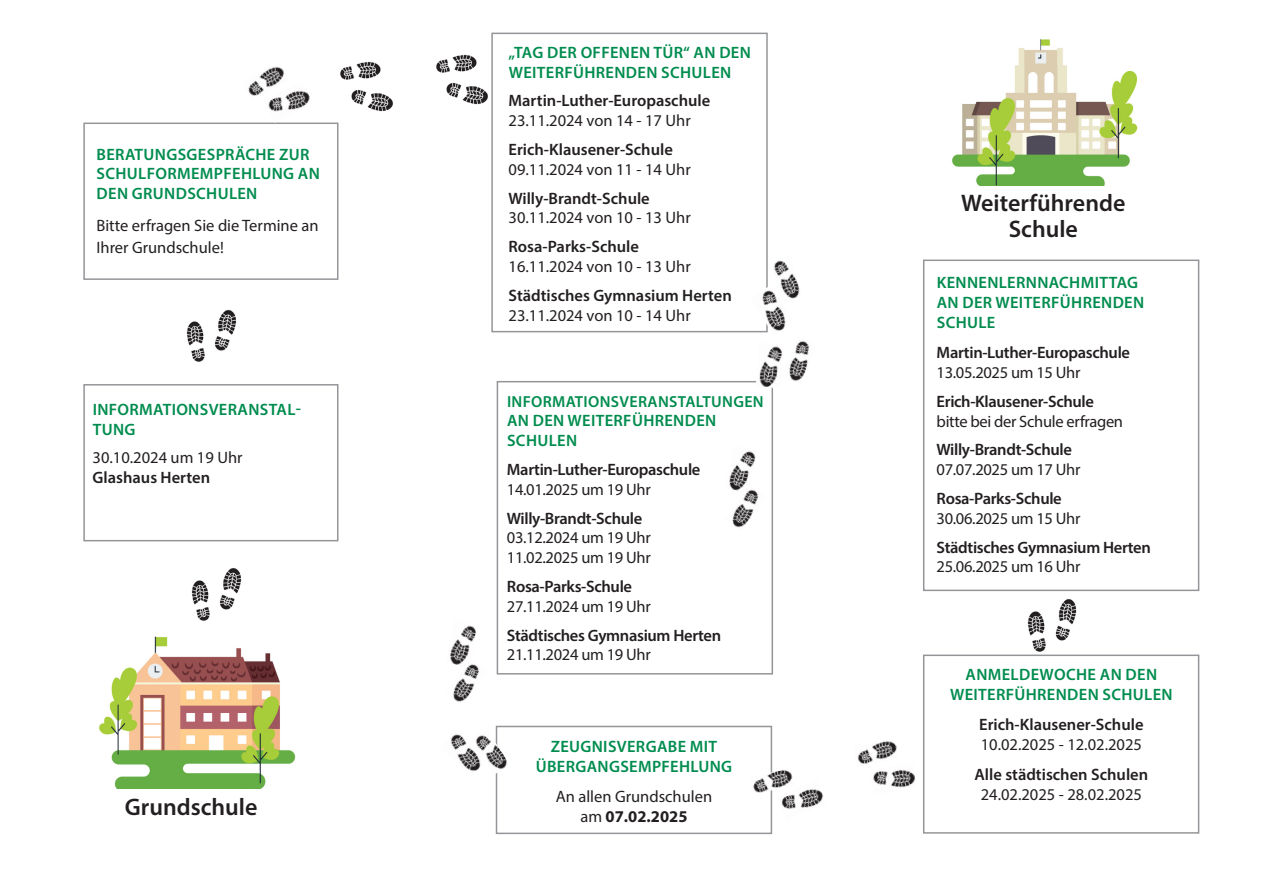
<style>
.page{position:relative;width:1263px;height:893px;background:#fff}
.page>*{position:absolute;margin:0;border:0;box-sizing:border-box;transform-origin:0 0}
.t1{font:600 24px/25.5px "Myriad Pro";color:#231f20;text-align:center}
.t2{font:600 16.5px "Myriad Pro";letter-spacing:-.02em;color:#231f20}
.t3{font:600 16.5px/19.8px "Myriad Pro";letter-spacing:.02em;color:#008c4e}
.t4{font:16.5px/21.6px "Myriad Pro";color:#231f20}
.t5{font:16.5px/19.8px "Myriad Pro";letter-spacing:-.02em;color:#231f20}
.t6{font:600 16.5px "Myriad Pro";color:#231f20}
.t7{font:600 16.05px "Myriad Pro";letter-spacing:.02em;color:#008c4e}
.s1{font-weight:700}
</style>
<div class="page">
<img style="left:952px;top:39px;width:186px;height:146px">
<div style="left:491px;top:33px;width:277px;height:299px;border:2px solid #939598"></div>
<img style="left:99px;top:636px;width:197px;height:153px">
<div style="left:83px;top:123px;width:255px;height:157px;border:2px solid #939598"></div>
<div style="left:496px;top:726px;width:276px;height:108px;border:2px solid #939598"></div>
<div style="left:923px;top:655px;width:276px;height:179px;border:2px solid #939598"></div>
<div style="left:923px;top:260px;width:276px;height:331px;border:2px solid #939598"></div>
<div style="left:497px;top:381px;width:276px;height:293px;border:2px solid #939598"></div>
<img style="left:219px;top:568px;width:23px;height:42px">
<img style="left:191px;top:580px;width:19px;height:41px">
<img style="left:214px;top:310px;width:23px;height:41px">
<img style="left:186px;top:321px;width:19px;height:41px">
<img style="left:263px;top:90px;width:50px;height:33px">
<img style="left:248px;top:67px;width:41px;height:33px">
<img style="left:351px;top:89px;width:42px;height:23px">
<img style="left:340px;top:61px;width:41px;height:19px">
<img style="left:446px;top:82px;width:42px;height:23px">
<img style="left:436px;top:54px;width:41px;height:19px">
<img style="left:450px;top:625px;width:26px;height:34px">
<img style="left:450px;top:659px;width:29px;height:43px">
<img style="left:789px;top:341px;width:21px;height:40px">
<img style="left:451px;top:734px;width:20px;height:37px">
<img style="left:1055px;top:599px;width:22px;height:42px">
<img style="left:1027px;top:611px;width:19px;height:41px">
<img style="left:774px;top:260px;width:26px;height:38px">
<img style="left:729px;top:451px;width:27px;height:33px">
<img style="left:729px;top:484px;width:30px;height:44px">
<img style="left:781px;top:789px;width:43px;height:20px">
<img style="left:873px;top:770px;width:42px;height:18px">
<img style="left:857px;top:741px;width:40px;height:23px">
<img style="left:471px;top:729px;width:36px;height:45px">
<img style="left:756px;top:346px;width:27px;height:42px">
<img style="left:750px;top:285px;width:44px;height:48px">
<img style="left:753px;top:768px;width:42px;height:26px">
<div style="left:83px;top:384px;width:255px;height:157px;border:2px solid #939598"></div>
<p class="t3" style="left:97px;top:144px;width:225px">Beratungsgespräche zur<br>Schulformempfehlung an den Grundschulen</p>
<p class="t4" style="left:96px;top:214px;width:224px">Bitte erfragen Sie die Termine an<br>Ihrer Grundschule!</p>
<p class="t3" style="left:93px;top:399px;width:210px">Informationsveranstal&shy;tung</p>
<p class="t4" style="left:93px;top:447px;width:152px">30.10.2024 um 19 Uhr</p>
<p class="t2" style="left:93px;top:467px;width:119px">Glashaus Herten</p>
<h1 class="t1" style="left:125px;top:793px;width:134px">Grundschule</h1>
<p class="t3" style="left:508px;top:42px;width:244px">„Tag der offenen Tür“ an den weiterführenden Schulen</p>
<p class="t2" style="left:508px;top:90px;width:203px">Martin-Luther-Europaschule</p>
<p class="t4" style="left:508px;top:110px;width:184px">23.11.2024 von 14 - 17 Uhr</p>
<p class="t2" style="left:508px;top:139px;width:166px">Erich-Klausener-Schule</p>
<p class="t4" style="left:508px;top:158px;width:184px">09.11.2024 von 11 - 14 Uhr</p>
<p class="t2" style="left:508px;top:187px;width:143px">Willy-Brandt-Schule</p>
<p class="t4" style="left:508px;top:207px;width:184px">30.11.2024 von 10 - 13 Uhr</p>
<p class="t2" style="left:508px;top:236px;width:132px">Rosa-Parks-Schule</p>
<p class="t4" style="left:508px;top:255px;width:184px">16.11.2024 von 10 - 13 Uhr</p>
<p class="t6" style="left:508px;top:285px;width:225px">Städtisches Gymnasium Herten</p>
<p class="t4" style="left:508px;top:304px;width:184px">23.11.2024 von 10 - 14 Uhr</p>
<p class="t7" style="left:507px;top:391px;width:258px">Informationsveranstaltungen</p>
<p class="t3" style="left:507px;top:411px;width:211px">an den weiterführenden<br>Schulen</p>
<p class="t2" style="left:507px;top:459px;width:195px">Martin-Luther-Europaschule</p>
<p class="t5" style="left:507px;top:479px;width:145px">14.01.2025 um 19 Uhr</p>
<p class="t2" style="left:507px;top:508px;width:137px">Willy-Brandt-Schule</p>
<p class="t5" style="left:507px;top:528px;width:145px">03.12.2024 um 19 Uhr<br>11.02.2025 um 19 Uhr</p>
<p class="t2" style="left:507px;top:576px;width:127px">Rosa-Parks-Schule</p>
<p class="t5" style="left:507px;top:596px;width:145px">27.11.2024 um 19 Uhr</p>
<p class="t2" style="left:507px;top:625px;width:216px">Städtisches Gymnasium Herten</p>
<p class="t5" style="left:507px;top:645px;width:145px">21.11.2024 um 19 Uhr</p>
<p class="t3" style="left:536px;top:736px;width:198px;text-align:center">Zeugnisvergabe mit<br>Übergangsempfehlung</p>
<p class="t4" style="left:556px;top:787px;width:158px;line-height:19.8px;text-align:center">An allen Grundschulen am <span class="s1">07.02.2025</span></p>
<h1 class="t1" style="left:961px;top:190px;width:166px">Weiterführende<br>Schule</h1>
<p class="t3" style="left:937px;top:272px;width:209px">Kennenlernnachmittag an der weiterführenden<br>Schule</p>
<p class="t2" style="left:936px;top:342px;width:195px">Martin-Luther-Europaschule</p>
<p class="t5" style="left:936px;top:362px;width:145px">13.05.2025 um 15 Uhr</p>
<p class="t2" style="left:936px;top:391px;width:159px">Erich-Klausener-Schule</p>
<p class="t5" style="left:936px;top:411px;width:188px">bitte bei der Schule erfragen</p>
<p class="t2" style="left:936px;top:439px;width:137px">Willy-Brandt-Schule</p>
<p class="t5" style="left:936px;top:459px;width:145px">07.07.2025 um 17 Uhr</p>
<p class="t2" style="left:936px;top:488px;width:127px">Rosa-Parks-Schule</p>
<p class="t5" style="left:936px;top:508px;width:145px">30.06.2025 um 15 Uhr</p>
<p class="t2" style="left:936px;top:536px;width:216px">Städtisches Gymnasium Herten</p>
<p class="t5" style="left:936px;top:557px;width:145px">25.06.2025 um 16 Uhr</p>
<p class="t3" style="left:950px;top:664px;width:224px;text-align:center">Anmeldewoche an den weiterführenden Schulen</p>
<p class="t2" style="left:979px;top:714px;width:166px">Erich-Klausener-Schule</p>
<p class="t4" style="left:981px;top:733px;width:163px">10.02.2025 - 12.02.2025</p>
<p class="t2" style="left:974px;top:764px;width:175px">Alle städtischen Schulen</p>
<p class="t4" style="left:981px;top:783px;width:163px">24.02.2025 - 28.02.2025</p>
</div>
